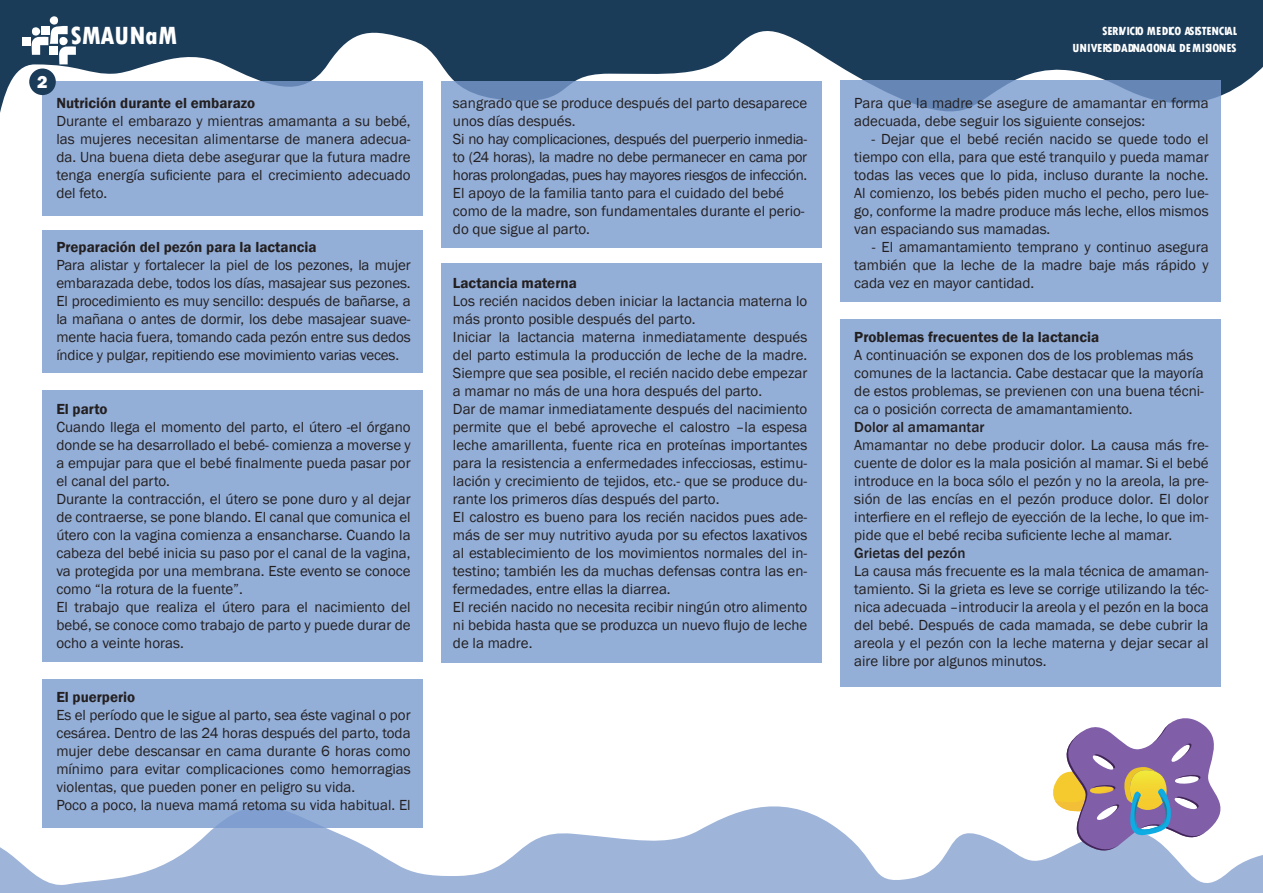
<style>
.page{position:relative;width:1263px;height:893px;background:#fff}
.page>*{position:absolute;margin:0;border:0;box-sizing:border-box;transform-origin:0 0}
.t1{font:800 condensed 26.1px "Tw Cen";color:#fff}
.t2{font:800 18px "Franklin Gothic";color:#fff}
.t3{font:15px/18px "Franklin Gothic";color:#231f20;text-align:justify}
.t4{font:600 15px "Franklin Gothic";color:#231f20}
.t5{font:500 15px "Franklin Gothic";color:#231f20}
.t6{font:800 condensed 12.3px/17.2px "Tw Cen";color:#fff;text-align:right}
</style>
<div class="page">
<svg style="left:0;top:0;width:1263px;height:195px;fill:#1b3c59"></svg>
<div style="left:22px;top:37px;width:9px;height:8px;background:#fff"></div>
<svg style="left:31px;top:26px;width:45px;height:38px"></svg>
<div style="left:42px;top:26px;width:8px;height:8px;background:#fff"></div>
<div style="left:50px;top:16px;width:8px;height:9px;background:#fff;border-radius:50%"></div>
<svg style="left:0;top:786px;width:1263px;height:107px;fill:#9eb4d9"></svg>
<div style="left:43px;top:81px;width:380px;height:134px;background:#93aed7"></div>
<div style="left:43px;top:231px;width:380px;height:142px;background:#93aed7"></div>
<div style="left:43px;top:390px;width:380px;height:271px;background:#93aed7"></div>
<div style="left:441px;top:81px;width:381px;height:167px;background:#93aed7"></div>
<div style="left:441px;top:264px;width:381px;height:399px;background:#93aed7"></div>
<div style="left:840px;top:81px;width:380px;height:221px;background:#93aed7"></div>
<div style="left:840px;top:319px;width:380px;height:368px;background:#93aed7"></div>
<div style="left:43px;top:679px;width:380px;height:149px;background:#93aed7"></div>
<svg style="left:1048px;top:718px;width:186px;height:144px"></svg>
<div style="left:29px;top:69px;width:27px;height:26px;background:#1b3c59;border-radius:50%"></div>
<h1 class="t1" style="left:70px;top:20px;width:109px">SMAUNaM</h1>
<p class="t2" style="left:37px;top:71px;width:12px">2</p>
<p class="t4" style="left:56px;top:94px;width:200px">Nutrición durante el embarazo</p>
<p class="t3" style="left:56px;top:113px;width:356px">Durante el embarazo y mientras amamanta a su bebé, las mujeres necesitan alimentarse de manera adecua&shy;da. Una buena dieta debe asegurar que la futura madre tenga energía suficiente para el crecimiento adecuado del feto.</p>
<p class="t4" style="left:56px;top:238px;width:262px">Preparación del pezón para la lactancia</p>
<p class="t3" style="left:56px;top:257px;width:356px">Para alistar y fortalecer la piel de los pezones, la mujer embarazada debe, todos los días, masajear sus pezones.<br>El procedimiento es muy sencillo: después de bañarse, a la mañana o antes de dormir, los debe masajear suave&shy;mente hacia fuera, tomando cada pezón entre sus dedos índice y pulgar, repitiendo ese movimiento varias veces.</p>
<p class="t4" style="left:56px;top:400px;width:53px">El parto</p>
<p class="t3" style="left:56px;top:419px;width:356px">Cuando llega el momento del parto, el útero -el órgano donde se ha desarrollado el bebé- comienza a moverse y a empujar para que el bebé finalmente pueda pasar por el canal del parto.</p>
<p class="t3" style="left:56px;top:491px;width:356px">Durante la contracción, el útero se pone duro y al dejar de contraerse, se pone blando. El canal que comunica el útero con la vagina comienza a ensancharse. Cuando la cabeza del bebé inicia su paso por el canal de la vagina, va protegida por una membrana. Este evento se conoce como “la rotura de la fuente”.</p>
<p class="t3" style="left:56px;top:599px;width:356px">El trabajo que realiza el útero para el nacimiento del bebé, se conoce como trabajo de parto y puede durar de ocho a veinte horas.</p>
<p class="t4" style="left:56px;top:688px;width:80px">El puerperio</p>
<p class="t3" style="left:56px;top:707px;width:356px">Es el período que le sigue al parto, sea éste vaginal o por cesárea. Dentro de las 24 horas después del parto, toda mujer debe descansar en cama durante 6 horas como mínimo para evitar complicaciones como hemorragias violentas, que pueden poner en peligro su vida.</p>
<p class="t3" style="left:56px;top:797px;width:356px">Poco a poco, la nueva mamá retoma su vida habitual. El</p>
<p class="t3" style="left:453px;top:95px;width:356px">sangrado que se produce después del parto desaparece unos días después.</p>
<p class="t3" style="left:453px;top:131px;width:356px">Si no hay complicaciones, después del puerperio inmedia&shy;to (24 horas), la madre no debe permanecer en cama por horas prolongadas, pues hay mayores riesgos de infección.</p>
<p class="t3" style="left:453px;top:185px;width:353px;text-align:left">El apoyo de la familia tanto para el cuidado del bebé como de la madre, son fundamentales durante el perio&shy;do que sigue al parto.</p>
<p class="t4" style="left:453px;top:274px;width:125px">Lactancia materna</p>
<p class="t3" style="left:453px;top:293px;width:356px">Los recién nacidos deben iniciar la lactancia materna lo más pronto posible después del parto.</p>
<p class="t3" style="left:453px;top:329px;width:356px">Iniciar la lactancia materna inmediatamente después del parto estimula la producción de leche de la madre.<br>Siempre que sea posible, el recién nacido debe empezar a mamar no más de una hora después del parto.</p>
<p class="t3" style="left:453px;top:401px;width:356px">Dar de mamar inmediatamente después del nacimiento permite que el bebé aproveche el calostro –la espesa leche amarillenta, fuente rica en proteínas importantes para la resistencia a enfermedades infecciosas, estimu&shy;lación y crecimiento de tejidos, etc.- que se produce du&shy;rante los primeros días después del parto.</p>
<p class="t3" style="left:453px;top:509px;width:356px">El calostro es bueno para los recién nacidos pues ade&shy;más de ser muy nutritivo ayuda por su efectos laxativos al establecimiento de los movimientos normales del in&shy;testino; también les da muchas defensas contra las en&shy;fermedades, entre ellas la diarrea.</p>
<p class="t3" style="left:453px;top:599px;width:356px">El recién nacido no necesita recibir ningún otro alimento ni bebida hasta que se produzca un nuevo flujo de leche de la madre.</p>
<p class="t6" style="left:1072px;top:22px;width:166px">SERIVICIO MEDICO ASISTENCIAL<br>UNIVERSIDADNACIONAL DE MISIONES</p>
<p class="t3" style="left:854px;top:95px;width:356px">Para que la madre se asegure de amamantar en forma adecuada, debe seguir los siguiente consejos:</p>
<p class="t3" style="left:854px;top:131px;width:356px;text-indent:17px">- Dejar que el bebé recién nacido se quede todo el tiempo con ella, para que esté tranquilo y pueda mamar todas las veces que lo pida, incluso durante la noche.<br>Al comienzo, los bebés piden mucho el pecho, pero lue&shy;go, conforme la madre produce más leche, ellos mismos van espaciando sus mamadas.</p>
<p class="t3" style="left:854px;top:239px;width:356px;text-indent:18px">- El amamantamiento temprano y continuo asegura también que la leche de la madre baje más rápido y cada vez en mayor cantidad.</p>
<p class="t4" style="left:854px;top:328px;width:246px">Problemas frecuentes de la lactancia</p>
<p class="t3" style="left:854px;top:347px;width:351px;text-align:left">A continuación se exponen dos de los problemas más comunes de la lactancia. Cabe destacar que la mayoría de estos problemas, se previenen con una buena técni&shy;ca o posición correcta de amamantamiento.</p>
<p class="t5" style="left:854px;top:418px;width:132px">Dolor al amamantar</p>
<p class="t3" style="left:854px;top:437px;width:356px">Amamantar no debe producir dolor. La causa más fre&shy;cuente de dolor es la mala posición al mamar. Si el bebé introduce en la boca sólo el pezón y no la areola, la pre&shy;sión de las encías en el pezón produce dolor. El dolor interfiere en el reflejo de eyección de la leche, lo que im&shy;pide que el bebé reciba suficiente leche al mamar.</p>
<p class="t5" style="left:854px;top:544px;width:113px">Grietas del pezón</p>
<p class="t3" style="left:854px;top:563px;width:356px">La causa más frecuente es la mala técnica de amaman&shy;tamiento. Si la grieta es leve se corrige utilizando la téc&shy;nica adecuada –introducir la areola y el pezón en la boca del bebé. Después de cada mamada, se debe cubrir la areola y el pezón con la leche materna y dejar secar al aire libre por algunos minutos.</p>
</div>
